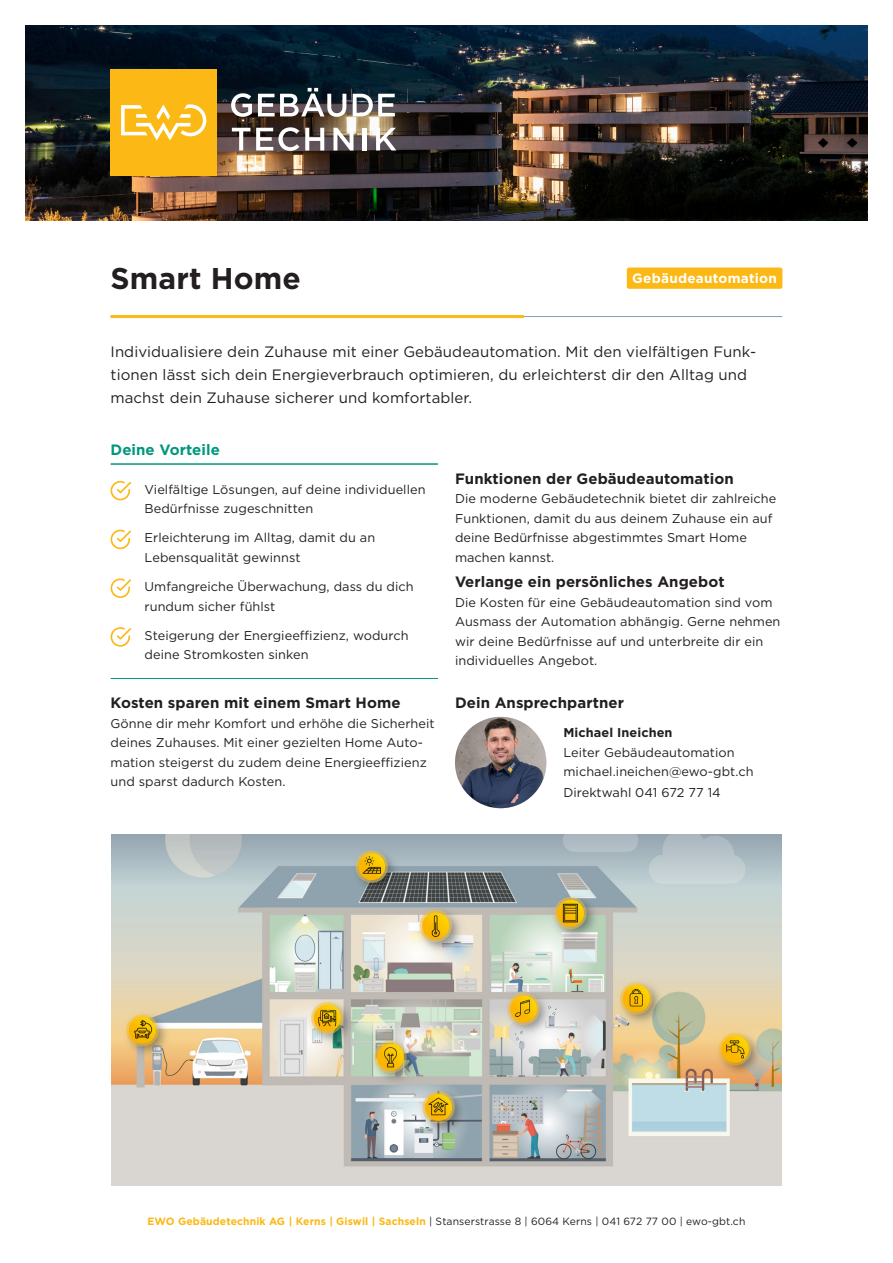
<style>
.page{position:relative;width:893px;height:1263px;background:#fff}
.page>*{position:absolute;margin:0;border:0;box-sizing:border-box;transform-origin:0 0}
.t1{font:700 30px "Gotham";letter-spacing:.005em;color:#231f20}
.t2{font:15px/22.8px "Gotham";letter-spacing:.005em;color:#231f20}
.t3{font:700 15px "Gotham";letter-spacing:.005em;color:#231f20}
.t4{font:700 15px "Gotham";letter-spacing:.005em;color:#00987b}
.t5{font:700 13.5px "Gotham";letter-spacing:.02em;color:#fff}
.t6{font:12.75px/19.5px "Gotham";letter-spacing:.005em;color:#231f20}
.t7{font:700 12.75px "Gotham";letter-spacing:.005em;color:#231f20}
.t8{font:10.5px "Gotham";letter-spacing:.01em;color:#231f20}
.s1{font-weight:700;color:#fcb814}
</style>
<div class="page">
<img style="left:26px;top:26px;width:841px;height:195px">
<svg style="left:231px;top:93px;width:21px;height:24px"></svg>
<svg style="left:258px;top:88px;width:88px;height:29px"></svg>
<svg style="left:353px;top:94px;width:42px;height:22px"></svg>
<svg style="left:232px;top:128px;width:18px;height:22px"></svg>
<svg style="left:256px;top:127px;width:43px;height:24px"></svg>
<svg style="left:305px;top:128px;width:19px;height:22px"></svg>
<svg style="left:333px;top:128px;width:20px;height:22px"></svg>
<hr style="left:363px;top:128px;width:4px;height:22px;background:#fff">
<svg style="left:376px;top:128px;width:20px;height:22px"></svg>
<div style="left:111px;top:69px;width:106px;height:107px;background:#fcb814"></div>
<svg style="left:121px;top:104px;width:85px;height:37px"></svg>
<hr style="left:111px;top:316px;width:671px;height:1px;background:#89a0ac">
<hr style="left:111px;top:315px;width:413px;height:3px;background:#fcb814">
<hr style="left:111px;top:463px;width:327px;height:2px;background:#00987b">
<svg style="left:111px;top:481px;width:20px;height:19px"></svg>
<svg style="left:111px;top:530px;width:20px;height:19px"></svg>
<svg style="left:111px;top:578px;width:20px;height:20px"></svg>
<svg style="left:111px;top:627px;width:20px;height:20px"></svg>
<hr style="left:111px;top:678px;width:327px;height:1px;background:#00987b">
<img style="left:455px;top:717px;width:91px;height:91px;border-radius:46px">
<div style="left:627px;top:268px;width:155px;height:21px;background:#fcb814;border-radius:2px"></div>
<img style="left:112px;top:835px;width:669px;height:351px">
<h1 class="t1" style="left:111px;top:258px;width:192px">Smart Home</h1>
<p class="t5" style="left:632px;top:269px;width:146px">Gebäudeautomation</p>
<p class="t2" style="left:111px;top:340px;width:647px">Individualisiere dein Zuhause mit einer Gebäudeautomation. Mit den vielfältigen Funk&shy;tionen lässt sich dein Energieverbrauch optimieren, du erleichterst dir den Alltag und machst dein Zuhause sicherer und komfortabler.</p>
<p class="t4" style="left:111px;top:439px;width:111px">Deine Vorteile</p>
<p class="t6" style="left:145px;top:479px;width:282px">Vielfältige Lösungen, auf deine individuellen<br>Bedürfnisse zugeschnitten</p>
<p class="t6" style="left:145px;top:528px;width:232px">Erleichterung im Alltag, damit du an<br>Lebensqualität gewinnst</p>
<p class="t6" style="left:145px;top:576px;width:271px">Umfangreiche Überwachung, dass du dich rundum sicher fühlst</p>
<p class="t6" style="left:145px;top:625px;width:266px">Steigerung der Energieeffizienz, wodurch deine Stromkosten sinken</p>
<p class="t3" style="left:111px;top:693px;width:292px">Kosten sparen mit einem Smart Home</p>
<p class="t6" style="left:111px;top:713px;width:326px">Gönne dir mehr Komfort und erhöhe die Sicherheit deines Zuhauses. Mit einer gezielten Home Auto&shy;mation steigerst du zudem deine Energieeffizienz und sparst dadurch Kosten.</p>
<p class="t3" style="left:455px;top:469px;width:280px">Funktionen der Gebäudeautomation</p>
<p class="t6" style="left:455px;top:489px;width:323px">Die moderne Gebäudetechnik bietet dir zahlreiche Funktionen, damit du aus deinem Zuhause ein auf deine Bedürfnisse abgestimmtes Smart Home machen kannst.</p>
<p class="t3" style="left:455px;top:572px;width:271px">Verlange ein persönliches Angebot</p>
<p class="t6" style="left:455px;top:592px;width:327px">Die Kosten für eine Gebäudeautomation sind vom Ausmass der Automation abhängig. Gerne nehmen wir deine Bedürfnisse auf und unterbreite dir ein individuelles Angebot.</p>
<p class="t3" style="left:455px;top:693px;width:171px">Dein Ansprechpartner</p>
<p class="t7" style="left:563px;top:724px;width:111px">Michael Ineichen</p>
<p class="t6" style="left:563px;top:742px;width:192px">Leiter Gebäudeautomation michael.ineichen@ewo-gbt.ch</p>
<p class="t6" style="left:563px;top:783px;width:159px">Direktwahl 041 672 77 14</p>
<p class="t8" style="left:148px;top:1214px;width:599px"><span class="s1">EWO Gebäudetechnik AG | Kerns | Giswil | Sachseln</span> | Stanserstrasse 8 | 6064 Kerns | 041 672 77 00 | ewo-gbt.ch</p>
</div>
